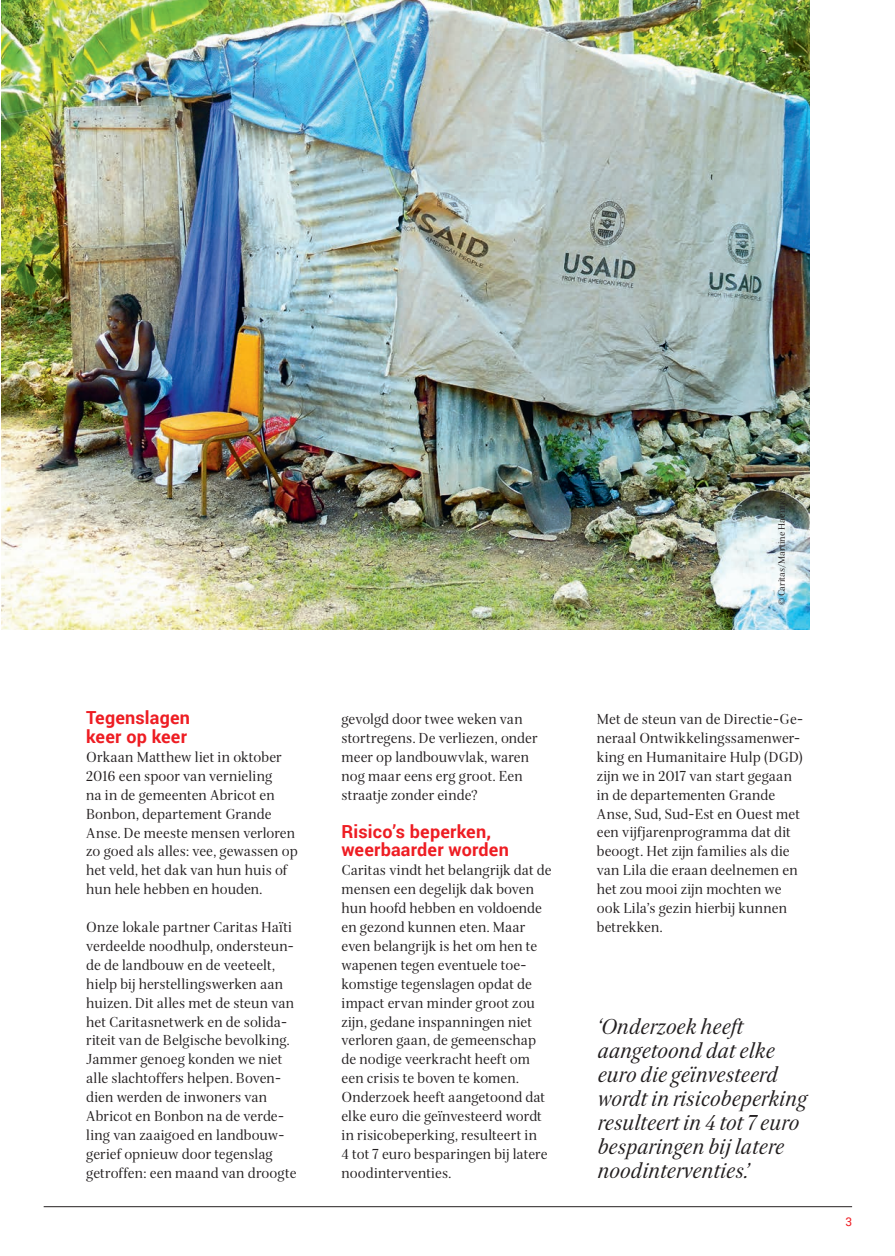
<style>
.page{position:relative;width:895px;height:1256px;background:#fff}
.page>*{position:absolute;margin:0;border:0;box-sizing:border-box;transform-origin:0 0}
.t1{font:italic 21px/24px "Serif";color:#231f20}
.t2{font:700 18px/18.9px "Roboto";letter-spacing:.01em;color:#ee1d23}
.t3{font:14.1px/18.9px "Serif";color:#231f20}
.t4{font:12px "Roboto";color:#ee1d23}
.t5{font:9px "Serif";color:#231f20}
.s1{font-family:"Times New Roman"}
</style>
<div class="page">
<img style="left:1px;top:0;width:808px;height:630px">
<hr style="left:44px;top:1206px;width:808px;height:1px;background:#231f20">
<p class="t2" style="left:86px;top:708px;width:105px">Tegenslagen keer op keer</p>
<p class="t3" style="left:86px;top:748px;width:213px">Orkaan Matthew liet in oktober<br>2016 een spoor van vernieling<br>na in de gemeenten Abricot en<br>Bonbon, departement Grande<br>Anse. De meeste mensen verloren zo goed als alles: vee, gewassen op het veld, het dak van hun huis of hun hele hebben en houden.</p>
<p class="t3" style="left:86px;top:918px;width:212px">Onze lokale partner Caritas Haïti verdeelde noodhulp, ondersteun&shy;de de landbouw en de veeteelt, hielp bij herstellingswerken aan huizen. Dit alles met de steun van het Caritasnetwerk en de solida&shy;riteit van de Belgische bevolking.<br>Jammer genoeg konden we niet alle slachtoffers helpen. Boven&shy;dien werden de inwoners van<br>Abricot en Bonbon na de verde&shy;ling van zaaigoed en landbouw&shy;gerief opnieuw door tegenslag getroffen: een maand van droogte</p>
<p class="t3" style="left:341px;top:710px;width:197px">gevolgd door twee weken van stortregens. De verliezen, onder meer op landbouwvlak, waren nog maar eens erg groot. Een straatje zonder einde?</p>
<p class="t2" style="left:341px;top:821px;width:169px">Risico’s beperken, weerbaarder worden</p>
<p class="t3" style="left:341px;top:861px;width:211px">Caritas vindt het belangrijk dat de mensen een degelijk dak boven hun hoofd hebben en voldoende en gezond kunnen eten. Maar even belangrijk is het om hen te wapenen tegen eventuele toe&shy;komstige tegenslagen opdat de impact ervan minder groot zou zijn, gedane inspanningen niet verloren gaan, de gemeenschap de nodige veerkracht heeft om een crisis te boven te komen.<br>Onderzoek heeft aangetoond dat elke euro die geïnvesteerd wordt in risicobeperking, resulteert in<br>4 tot 7 euro besparingen bij latere noodinterventies.</p>
<p class="t5" style="left:776px;top:605px;width:118px;rotate:-90deg"><span class="s1">©</span> Caritas/Martine Haentjens</p>
<p class="t3" style="left:596px;top:710px;width:208px">Met de steun van de Directie-Ge&shy;neraal Ontwikkelingssamenwer&shy;king en Humanitaire Hulp (DGD) zijn we in 2017 van start gegaan in de departementen Grande<br>Anse, Sud, Sud-Est en Ouest met een vijfjarenprogramma dat dit beoogt. Het zijn families als die van Lila die eraan deelnemen en het zou mooi zijn mochten we ook Lila’s gezin hierbij kunnen betrekken.</p>
<h1 class="t1" style="left:597px;top:1015px;width:211px">‘Onderzoek heeft aangetoond dat elke euro die geïnvesteerd wordt in risicobeperking resulteert in 4 tot 7 euro besparingen bij latere noodinterventies.’</h1>
<p class="t4" style="left:845px;top:1213px;width:8px">3</p>
</div>
